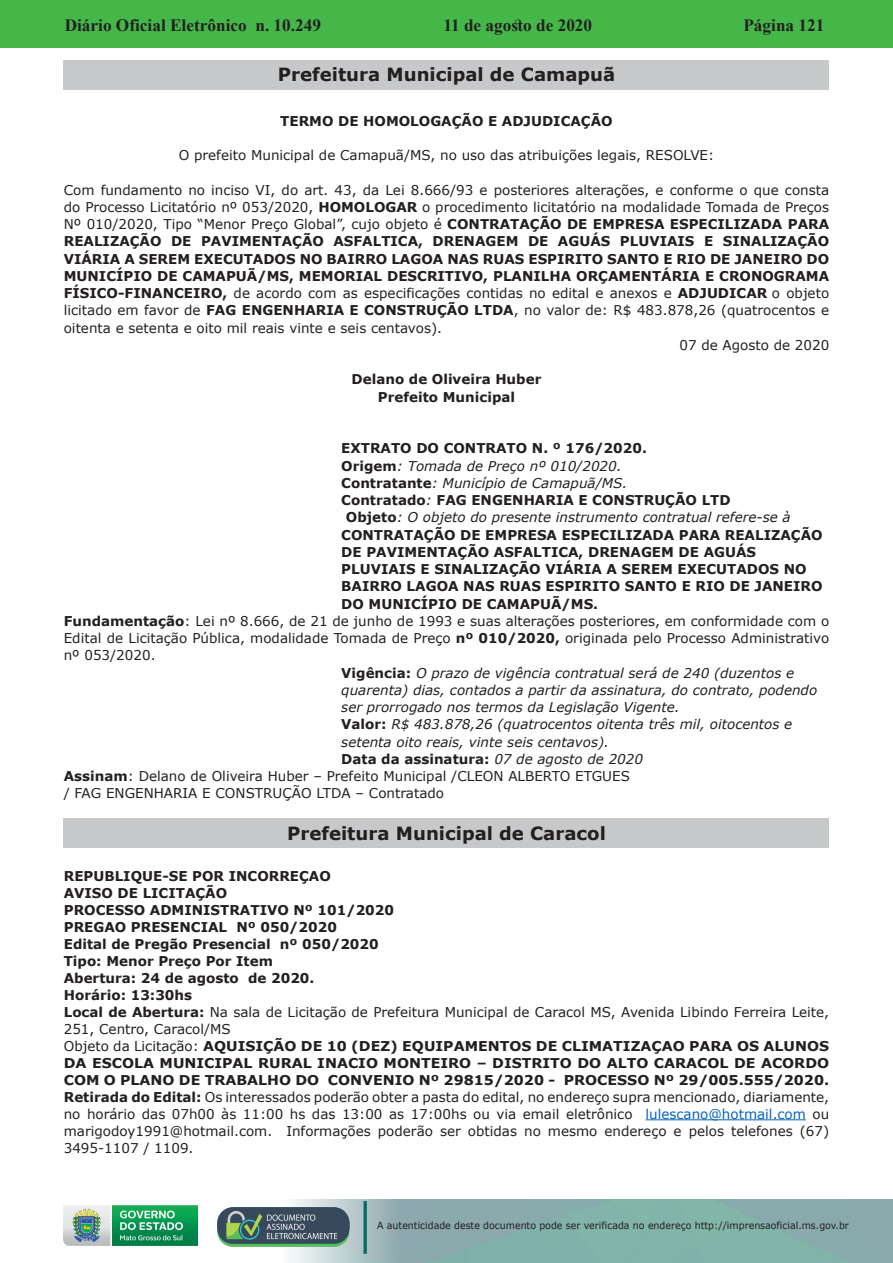
<style>
.page{position:relative;width:893px;height:1263px;background:#fff}
.page>*{position:absolute;margin:0;border:0;box-sizing:border-box;transform-origin:0 0}
.Prefeituras_e_Câmara{font:700 18.15px "Verdana";color:#231f20}
.t1{font:700 17.25px "Times New Roman";color:#231f20}
.t2{font:13.5px/17.2px "Verdana";color:#231f20;text-align:justify}
.Body_Text_Indent{font:700 13.5px/17.2px "Verdana";color:#231f20}
.Body_Text_Indent-2{font:italic 13.5px/17.2px "Verdana";color:#231f20}
.Body_Text_Indent-3{font:700 13.5px/17px "Verdana";color:#231f20;text-align:justify;scale:1.05 1}
.t3{font:9.9px "Verdana";color:#231f20;scale:.95 1}
.s1{font-weight:700}
.s2{font-weight:700;font-style:normal}
.s3{font-weight:400;font-style:italic}
.s4{font-weight:400}
.s5{color:#0563c1}
</style>
<div class="page">
<div style="left:0;top:0;width:893px;height:48px;background:#45b749"></div>
<img style="left:63px;top:1199px;width:830px;height:64px">
<img style="left:364px;top:1202px;width:2px;height:51px">
<img style="left:218px;top:1207px;width:132px;height:39px">
<img style="left:64px;top:1205px;width:134px;height:41px">
<hr style="left:646px;top:1119px;width:160px;height:1px;background:#0563c1">
<div style="left:64px;top:60px;width:765px;height:30px;background:#c7c8ca"></div>
<div style="left:64px;top:818px;width:765px;height:30px;background:#c7c8ca"></div>
<p class="t1" style="left:65px;top:13px;width:258px">Diário Oficial Eletrônico n. 10.249</p>
<p class="t1" style="left:443px;top:13px;width:150px">11 de agosto de 2020</p>
<p class="t1" style="left:743px;top:13px;width:82px">Página 121</p>
<p class="Prefeituras_e_Câmara" style="left:278px;top:62px;width:339px">Prefeitura Municipal de Camapuã</p>
<p class="Body_Text_Indent" style="left:280px;top:112px;width:334px">TERMO DE HOMOLOGAÇÃO E ADJUDICAÇÃO</p>
<p class="t2" style="left:179px;top:146px;width:537px">O prefeito Municipal de Camapuã/MS, no uso das atribuições legais, RESOLVE:</p>
<p class="t2" style="left:64px;top:181px;width:767px">Com fundamento no inciso VI, do art. 43, da Lei 8.666/93 e posteriores alterações, e conforme o que consta do Processo Licitatório nº 053/2020, <span class="s1">HOMOLOGAR</span> o procedimento licitatório na modalidade Tomada de Preços Nº 010/2020, Tipo “Menor Preço Global”, cujo objeto é <span class="s1">CONTRATAÇÃO DE EMPRESA ESPECILIZADA PARA REALIZAÇÃO DE PAVIMENTAÇÃO ASFALTICA, DRENAGEM DE AGUÁS PLUVIAIS E SINALIZAÇÃO VIÁRIA A SEREM EXECUTADOS NO BAIRRO LAGOA NAS RUAS ESPIRITO SANTO E RIO DE JANEIRO DO MUNICÍPIO DE CAMAPUÃ/MS, MEMORIAL DESCRITIVO, PLANILHA ORÇAMENTÁRIA E CRONOGRAMA FÍSICO-FINANCEIRO,</span> de acordo com as especificações contidas no edital e anexos e <span class="s1">ADJUDICAR</span> o objeto licitado em favor de <span class="s1">FAG ENGENHARIA E CONSTRUÇÃO LTDA</span>, no valor de: R$ 483.878,26 (quatrocentos e oitenta e setenta e oito mil reais vinte e seis centavos).</p>
<p class="t2" style="left:679px;top:336px;width:151px">07 de Agosto de 2020</p>
<p class="Body_Text_Indent" style="left:352px;top:370px;width:191px">Delano de Oliveira Huber</p>
<p class="Body_Text_Indent" style="left:378px;top:388px;width:139px">Prefeito Municipal</p>
<p class="Body_Text_Indent" style="left:341px;top:439px;width:307px">EXTRATO DO CONTRATO N. º 176/2020.</p>
<p class="Body_Text_Indent-2" style="left:341px;top:457px;width:282px"><span class="s2">Origem</span>: Tomada de Preço nº 010/2020.</p>
<p class="Body_Text_Indent-2" style="left:341px;top:474px;width:287px"><span class="s2">Contratante</span>: Município de Camapuã/MS.</p>
<p class="Body_Text_Indent" style="left:341px;top:491px;width:391px">Contratado<span class="s3">:</span> FAG ENGENHARIA E CONSTRUÇÃO LTD</p>
<p class="Body_Text_Indent" style="left:341px;top:508px;width:483px;text-indent:5px">Objeto<span class="s3">: O objeto do presente instrumento contratual refere-se à </span>CONTRATAÇÃO DE EMPRESA ESPECILIZADA PARA REALIZAÇÃO DE PAVIMENTAÇÃO ASFALTICA, DRENAGEM DE AGUÁS PLUVIAIS E SINALIZAÇÃO VIÁRIA A SEREM EXECUTADOS NO BAIRRO LAGOA NAS RUAS ESPIRITO SANTO E RIO DE JANEIRO DO MUNICÍPIO DE CAMAPUÃ/MS.</p>
<p class="t2" style="left:64px;top:612px;width:767px"><span class="s1">Fundamentação</span>: Lei nº 8.666, de 21 de junho de 1993 e suas alterações posteriores, em conformidade com o Edital de Licitação Pública, modalidade Tomada de Preço <span class="s1">nº 010/2020,</span> originada pelo Processo Administrativo nº 053/2020.</p>
<p class="Body_Text_Indent-2" style="left:341px;top:664px;width:477px"><span class="s2">Vigência:</span> O prazo de vigência contratual será de 240 (duzentos e quarenta) dias, contados a partir da assinatura, do contrato, podendo ser prorrogado nos termos da Legislação Vigente.</p>
<p class="Body_Text_Indent-2" style="left:341px;top:716px;width:452px"><span class="s2">Valor:</span> R$ 483.878,26 (quatrocentos oitenta três mil, oitocentos e setenta oito reais, vinte seis centavos).</p>
<p class="Body_Text_Indent" style="left:341px;top:750px;width:303px">Data da assinatura: <span class="s3">07 de agosto de 2020</span></p>
<p class="t2" style="left:64px;top:767px;width:568px"><span class="s1">Assinam</span>: Delano de Oliveira Huber – Prefeito Municipal /CLEON ALBERTO ETGUES</p>
<p class="t2" style="left:64px;top:785px;width:382px">/ FAG ENGENHARIA E CONSTRUÇÃO LTDA – Contratado</p>
<p class="Prefeituras_e_Câmara" style="left:287px;top:820px;width:320px">Prefeitura Municipal de Caracol</p>
<p class="Body_Text_Indent" style="left:64px;top:867px;width:269px">REPUBLIQUE-SE POR INCORREÇAO</p>
<p class="Body_Text_Indent" style="left:64px;top:884px;width:165px">AVISO DE LICITAÇÃO</p>
<p class="Body_Text_Indent" style="left:64px;top:901px;width:332px">PROCESSO ADMINISTRATIVO Nº 101/2020</p>
<p class="Body_Text_Indent" style="left:64px;top:918px;width:275px">PREGAO PRESENCIAL Nº 050/2020</p>
<p class="Body_Text_Indent" style="left:64px;top:935px;width:316px">Edital de Pregão Presencial nº 050/2020</p>
<p class="Body_Text_Indent" style="left:64px;top:952px;width:211px">Tipo: Menor Preço Por Item</p>
<p class="Body_Text_Indent" style="left:64px;top:969px;width:252px">Abertura: 24 de agosto de 2020.</p>
<p class="Body_Text_Indent" style="left:64px;top:986px;width:130px">Horário: 13:30hs</p>
<p class="t2" style="left:64px;top:1003px;width:767px"><span class="s1">Local de Abertura:</span> Na sala de Licitação de Prefeitura Municipal de Caracol MS, Avenida Libindo Ferreira Leite,<br>251, Centro, Caracol/MS</p>
<p class="Body_Text_Indent-3" style="left:64px;top:1037px;width:730px"><span class="s4">Objeto da Licitação:</span> AQUISIÇÃO DE 10 (DEZ) EQUIPAMENTOS DE CLIMATIZAÇAO PARA OS ALUNOS DA ESCOLA MUNICIPAL RURAL INACIO MONTEIRO – DISTRITO DO ALTO CARACOL DE ACORDO COM O PLANO DE TRABALHO DO CONVENIO Nº 29815/2020 - PROCESSO Nº 29/005.555/2020.</p>
<p class="t2" style="left:64px;top:1088px;width:767px"><span class="s1">Retirada do Edital:</span> Os interessados poderão obter a pasta do edital, no endereço supra mencionado, diariamente, no horário das 07h00 às 11:00 hs das 13:00 as 17:00hs ou via email eletrônico <span class="s5">lulescano@hotmail.com</span> ou marigodoy1991@hotmail.com. Informações poderão ser obtidas no mesmo endereço e pelos telefones (67)<br>3495-1107 / 1109.</p>
<p class="t3" style="left:377px;top:1219px;width:498px">A autenticidade deste documento pode ser verificada no endereço http://imprensaoficial.ms.gov.br</p>
</div>
